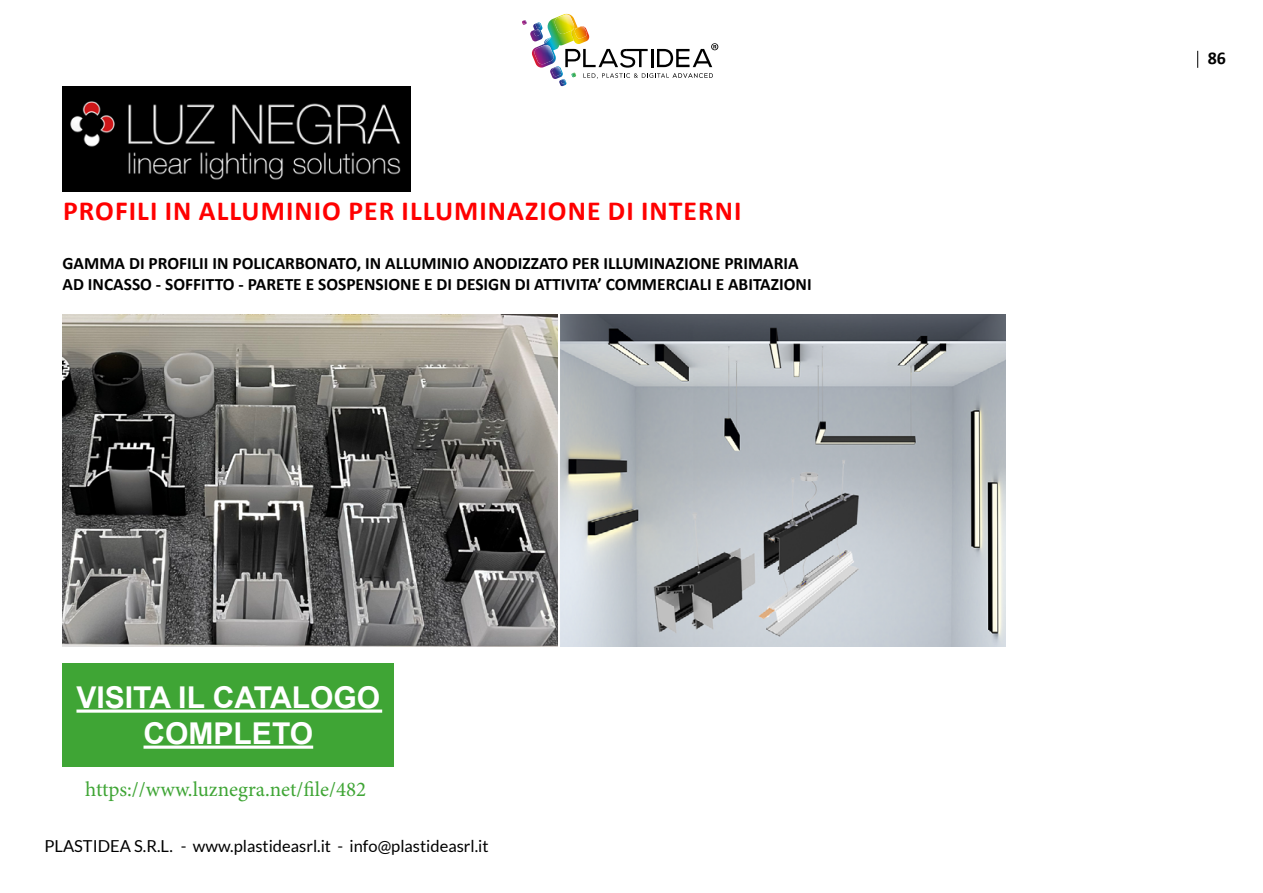
<style>
.page{position:relative;width:1263px;height:893px;background:#fff}
.page>*{position:absolute;margin:0;border:0;box-sizing:border-box;transform-origin:0 0}
.t1{font:700 30px/36px "Arial";color:#fff;text-align:center}
.t2{font:700 27.75px "Calibri";letter-spacing:.04em;color:#f00}
.t3{font:21px "Minion Pro";color:#3fa535}
.t4{font:700 18px "Calibri";color:#000}
.t5{font:700 17.4px/20.9px "Calibri";color:#000}
.t6{font:16.5px "Lato";color:#000}
</style>
<div class="page">
<svg style="left:1197px;top:51px;width:1px;height:17px"></svg>
<svg style="left:522px;top:14px;width:196px;height:70px"></svg>
<div style="left:63px;top:663px;width:331px;height:104px;background:#3fa535"></div>
<svg style="left:76px;top:709px;width:306px;height:4px"></svg>
<hr style="left:143px;top:746px;width:170px;height:3px;background:#fff">
<img style="left:63px;top:86px;width:347px;height:105px">
<img style="left:63px;top:315px;width:494px;height:331px">
<img style="left:560px;top:315px;width:446px;height:331px">
<h2 class="t2" style="left:63px;top:193px;width:680px">PROFILI IN ALLUMINIO PER ILLUMINAZIONE DI INTERNI</h2>
<p class="t5" style="left:63px;top:253px;width:751px">GAMMA DI PROFILII IN POLICARBONATO, IN ALLUMINIO ANODIZZATO PER ILLUMINAZIONE PRIMARIA<br>AD INCASSO - SOFFITTO - PARETE E SOSPENSIONE E DI DESIGN DI ATTIVITA’ COMMERCIALI E ABITAZIONI</p>
<h1 class="t1" style="left:76px;top:680px;width:305px">VISITA IL CATALOGO<br>COMPLETO</h1>
<p class="t3" style="left:85px;top:775px;width:283px">https://www.luznegra.net/file/482</p>
<p class="t6" style="left:44px;top:837px;width:446px">PLASTIDEA S.R.L. - www.plastideasrl.it - info@plastideasrl.it</p>
<p class="t4" style="left:1208px;top:47px;width:20px">86</p>
</div>
